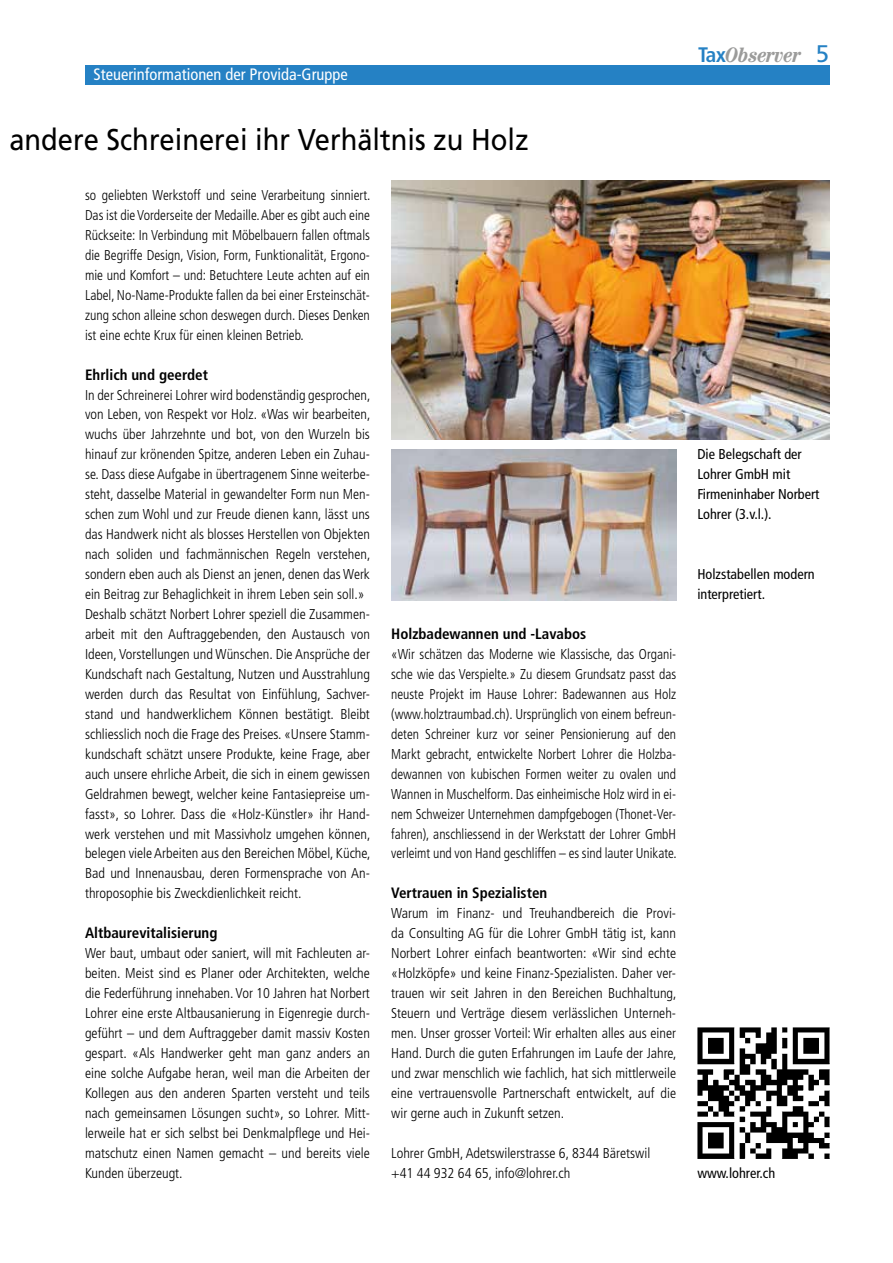
<style>
.page{position:relative;width:893px;height:1263px;background:#fff}
.page>*{position:absolute;margin:0;border:0;box-sizing:border-box;transform-origin:0 0}
.t1{font:30px "Frutiger LT";color:#000;scale:.91 1}
.t2{font:24px "Frutiger LT";color:#2581c4}
.t3{font:italic 700 condensed 21px "Century LT";color:#9b9b9a}
.t4{font:condensed 16.5px "Frutiger LT";color:#fff}
.t5{font:700 condensed 15px "Frutiger LT";color:#000}
.t6{font:300 condensed 14.25px/20px "Frutiger LT";color:#000}
.t7{font:300 condensed 14.25px/20px "Frutiger LT";color:#000;text-align:justify;scale:.95 1}
.t8{font:300 condensed 14.25px/20px "Frutiger LT";color:#000;text-align:justify;scale:.96 1}
.t9{font:condensed 14.25px/20px "Frutiger LT";color:#000}
.s1{font-family:"Frutiger LT";font-style:normal;color:#2581c4}
</style>
<div class="page">
<div style="left:85px;top:66px;width:744px;height:19px;background:#2581c4"></div>
<img style="left:391px;top:180px;width:439px;height:259px">
<img style="left:391px;top:449px;width:285px;height:151px">
<img style="left:697px;top:1027px;width:133px;height:132px">
<p class="t4" style="left:94px;top:65px;width:256px">Steuerinformationen der Provida-Gruppe</p>
<h1 class="t1" style="left:9px;top:122px;width:572px">andere Schreinerei ihr Verhältnis zu Holz</h1>
<p class="t8" style="left:85px;top:185px;width:299px">so geliebten Werkstoff und seine Verarbeitung sinniert.<br>Das ist die Vorderseite der Medaille. Aber es gibt auch eine Rückseite: In Verbindung mit Möbelbauern fallen oftmals die Begriffe Design, Vision, Form, Funktionalität, Ergono&shy;mie und Komfort – und: Betuchtere Leute achten auf ein Label, No-Name-Produkte fallen da bei einer Ersteinschät&shy;zung schon alleine schon deswegen durch. Dieses Denken ist eine echte Krux für einen kleinen Betrieb.</p>
<p class="t5" style="left:85px;top:365px;width:124px">Ehrlich und geerdet</p>
<p class="t6" style="left:85px;top:385px;width:287px">In der Schreinerei Lohrer wird bodenständig gesprochen, von Leben, von Respekt vor Holz. «Was wir bearbeiten, wuchs über Jahrzehnte und bot, von den Wurzeln bis hinauf zur krönenden Spitze, anderen Leben ein Zuhau&shy;se. Dass diese Aufgabe in übertragenem Sinne weiterbe&shy;steht, dasselbe Material in gewandelter Form nun Men&shy;schen zum Wohl und zur Freude dienen kann, lässt uns das Handwerk nicht als blosses Herstellen von Objekten nach soliden und fachmännischen Regeln verstehen, sondern eben auch als Dienst an jenen, denen das Werk ein Beitrag zur Behaglichkeit in ihrem Leben sein soll.» Deshalb schätzt Norbert Lohrer speziell die Zusammen&shy;arbeit mit den Auftraggebenden, den Austausch von Ideen, Vorstellungen und Wünschen. Die Ansprüche der Kundschaft nach Gestaltung, Nutzen und Ausstrahlung werden durch das Resultat von Einfühlung, Sachver&shy;stand und handwerklichem Können bestätigt. Bleibt schliesslich noch die Frage des Preises. «Unsere Stamm&shy;kundschaft schätzt unsere Produkte, keine Frage, aber auch unsere ehrliche Arbeit, die sich in einem gewissen Geldrahmen bewegt, welcher keine Fantasiepreise um&shy;fasst», so Lohrer. Dass die «Holz-Künstler» ihr Hand&shy;werk verstehen und mit Massivholz umgehen können, belegen viele Arbeiten aus den Bereichen Möbel, Küche, Bad und Innenausbau, deren Formensprache von An&shy;throposophie bis Zweckdienlichkeit reicht.</p>
<p class="t5" style="left:85px;top:924px;width:134px">Altbaurevitalisierung</p>
<p class="t6" style="left:85px;top:943px;width:286px;text-align:justify">Wer baut, umbaut oder saniert, will mit Fachleuten ar&shy;beiten. Meist sind es Planer oder Architekten, welche die Federführung innehaben. Vor 10 Jahren hat Norbert Lohrer eine erste Altbausanierung in Eigenregie durch&shy;geführt – und dem Auftraggeber damit massiv Kosten gespart. «Als Handwerker geht man ganz anders an eine solche Aufgabe heran, weil man die Arbeiten der Kollegen aus den anderen Sparten versteht und teils nach gemeinsamen Lösungen sucht», so Lohrer. Mitt&shy;lerweile hat er sich selbst bei Denkmalpflege und Hei&shy;matschutz einen Namen gemacht – und bereits viele Kunden überzeugt.</p>
<p class="t5" style="left:391px;top:625px;width:197px">Holzbadewannen und -Lavabos</p>
<p class="t7" style="left:391px;top:644px;width:302px">«Wir schätzen das Moderne wie Klassische, das Organi&shy;sche wie das Verspielte.» Zu diesem Grundsatz passt das neuste Projekt im Hause Lohrer: Badewannen aus Holz (www.holztraumbad.ch). Ursprünglich von einem befreun&shy;deten Schreiner kurz vor seiner Pensionierung auf den Markt gebracht, entwickelte Norbert Lohrer die Holzba&shy;dewannen von kubischen Formen weiter zu ovalen und Wannen in Muschelform. Das einheimische Holz wird in ei&shy;nem Schweizer Unternehmen dampfgebogen (Thonet-Ver&shy;fahren), anschliessend in der Werkstatt der Lohrer GmbH verleimt und von Hand geschliffen – es sind lauter Unikate.</p>
<p class="t5" style="left:391px;top:884px;width:158px">Vertrauen in Spezialisten</p>
<p class="t6" style="left:391px;top:903px;width:287px;text-align:justify">Warum im Finanz- und Treuhandbereich die Provi&shy;da Consulting AG für die Lohrer GmbH tätig ist, kann Norbert Lohrer einfach beantworten: «Wir sind echte «Holzköpfe» und keine Finanz-Spezialisten. Daher ver&shy;trauen wir seit Jahren in den Bereichen Buchhaltung, Steuern und Verträge diesem verlässlichen Unterneh&shy;men. Unser grosser Vorteil: Wir erhalten alles aus einer Hand. Durch die guten Erfahrungen im Laufe der Jahre, und zwar menschlich wie fachlich, hat sich mittlerweile eine vertrauensvolle Partnerschaft entwickelt, auf die wir gerne auch in Zukunft setzen.</p>
<p class="t6" style="left:391px;top:1143px;width:261px">Lohrer GmbH, Adetswilerstrasse 6, 8344 Bäretswil +41 44 932 64 65, info@lohrer.ch</p>
<h3 class="t3" style="left:698px;top:42px;width:104px"><span class="s1">Tax</span>Observer</h3>
<h2 class="t2" style="left:816px;top:40px;width:15px">5</h2>
<p class="t9" style="left:697px;top:445px;width:124px">Die Belegschaft der<br>Lohrer GmbH mit<br>Firmeninhaber Norbert<br>Lohrer (3.v.l.).</p>
<p class="t9" style="left:697px;top:564px;width:119px">Holzstabellen modern interpretiert.</p>
<p class="t9" style="left:697px;top:1163px;width:79px">www.lohrer.ch</p>
</div>
